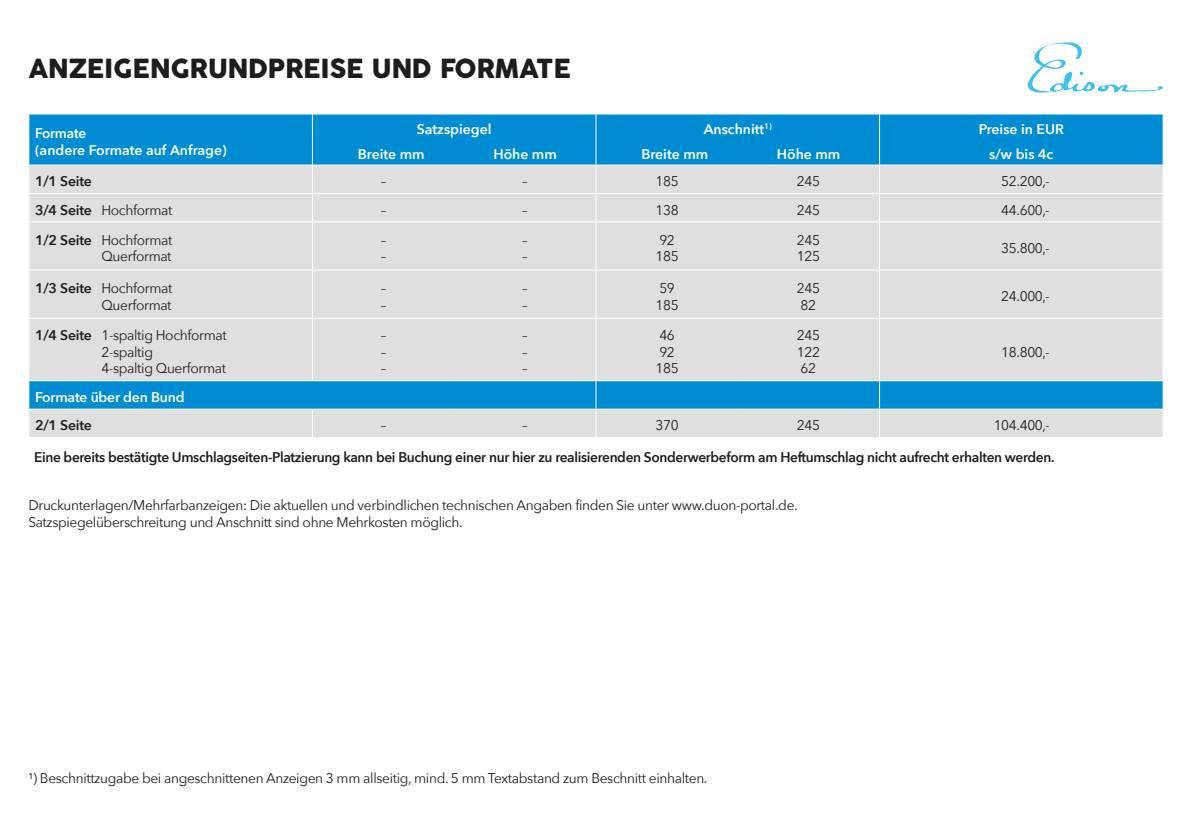
<style>
.page{position:relative;width:1191px;height:840px;background:#fff}
.page>*{position:absolute;margin:0;border:0;box-sizing:border-box;transform-origin:0 0}
.t1{font:26px "Cocogoose Pro";letter-spacing:-.01em;color:#1c1d1e}
.t2{font:14px/16.8px "Avenir Next";letter-spacing:-.025em;color:#1c1d1e}
.t3{font:600 14px "Avenir Next";letter-spacing:-.025em;color:#1c1d1e}
.t4{font:600 14px/25.2px "Avenir Next";color:#fff}
.s1{font-weight:600}
</style>
<div class="page">
<div style="left:29px;top:114px;width:1133px;height:50px;background:#008cd2"></div>
<div style="left:29px;top:165px;width:1133px;height:215px;background:#e0dfe0"></div>
<hr style="left:879px;top:114px;width:1px;height:50px;background:#fff">
<hr style="left:28px;top:193px;width:284px;height:1px;background:#fff">
<hr style="left:596px;top:193px;width:142px;height:1px;background:#fff">
<hr style="left:738px;top:193px;width:141px;height:1px;background:#fff">
<hr style="left:879px;top:193px;width:284px;height:1px;background:#fff">
<svg style="left:879px;top:165px;width:1px;height:56px"></svg>
<svg style="left:1162px;top:165px;width:1px;height:56px"></svg>
<hr style="left:28px;top:221px;width:284px;height:1px;background:#fff">
<hr style="left:596px;top:221px;width:142px;height:1px;background:#fff">
<hr style="left:738px;top:221px;width:141px;height:1px;background:#fff">
<hr style="left:879px;top:221px;width:284px;height:1px;background:#fff">
<hr style="left:879px;top:222px;width:1px;height:47px;background:#fff">
<hr style="left:28px;top:269px;width:284px;height:1px;background:#fff">
<hr style="left:596px;top:269px;width:142px;height:1px;background:#fff">
<hr style="left:738px;top:269px;width:141px;height:1px;background:#fff">
<hr style="left:879px;top:269px;width:284px;height:1px;background:#fff">
<hr style="left:879px;top:270px;width:1px;height:47px;background:#fff">
<hr style="left:28px;top:317px;width:284px;height:1px;background:#fff">
<hr style="left:596px;top:317px;width:142px;height:1px;background:#fff">
<hr style="left:738px;top:317px;width:141px;height:1px;background:#fff">
<hr style="left:879px;top:317px;width:284px;height:1px;background:#fff">
<hr style="left:879px;top:318px;width:1px;height:62px;background:#fff">
<hr style="left:312px;top:114px;width:1px;height:50px;background:#fff">
<hr style="left:595px;top:114px;width:1px;height:50px;background:#fff">
<hr style="left:312px;top:193px;width:142px;height:1px;background:#fff">
<svg style="left:312px;top:165px;width:1px;height:56px"></svg>
<hr style="left:454px;top:193px;width:142px;height:1px;background:#fff">
<svg style="left:595px;top:165px;width:1px;height:56px"></svg>
<hr style="left:312px;top:221px;width:142px;height:1px;background:#fff">
<hr style="left:312px;top:222px;width:1px;height:47px;background:#fff">
<hr style="left:454px;top:221px;width:142px;height:1px;background:#fff">
<hr style="left:595px;top:222px;width:1px;height:47px;background:#fff">
<hr style="left:312px;top:269px;width:142px;height:1px;background:#fff">
<hr style="left:312px;top:270px;width:1px;height:47px;background:#fff">
<hr style="left:454px;top:269px;width:142px;height:1px;background:#fff">
<hr style="left:595px;top:270px;width:1px;height:47px;background:#fff">
<hr style="left:312px;top:317px;width:142px;height:1px;background:#fff">
<hr style="left:312px;top:318px;width:1px;height:62px;background:#fff">
<hr style="left:454px;top:317px;width:142px;height:1px;background:#fff">
<hr style="left:595px;top:318px;width:1px;height:62px;background:#fff">
<svg style="left:28px;top:380px;width:1135px;height:57px;background:#75b8da"></svg>
<svg style="left:1028px;top:42px;width:134px;height:50px"></svg>
<h1 class="t1" style="left:28px;top:51px;width:544px">ANZEIGENGRUNDPREISE UND FORMATE</h1>
<p class="t4" style="left:35px;top:125px;width:193px;line-height:16.8px">Formate<br>(andere Formate auf Anfrage)</p>
<p class="t4" style="left:358px;top:117px;width:135px;text-indent:59px">Satzspiegel<br>Breite mm</p>
<p class="t4" style="left:493px;top:142px;width:65px">Höhe mm</p>
<p class="t4" style="left:641px;top:117px;width:132px;text-indent:62px">Anschnitt<sup>1)<br></sup>Breite mm</p>
<p class="t4" style="left:777px;top:142px;width:65px">Höhe mm</p>
<p class="t4" style="left:978px;top:117px;width:87px;text-align:center">Preise in EUR s/w bis 4c</p>
<p class="t3" style="left:35px;top:172px;width:58px">1/1 Seite</p>
<p class="t2" style="left:381px;top:173px;width:7px">–</p>
<p class="t2" style="left:522px;top:173px;width:7px">–</p>
<p class="t2" style="left:655px;top:173px;width:25px">185</p>
<p class="t2" style="left:797px;top:173px;width:25px">245</p>
<p class="t2" style="left:1001px;top:173px;width:50px">52.200,-</p>
<p class="t2" style="left:35px;top:202px;width:139px"><span class="s1">3/4 Seite</span> Hochformat</p>
<p class="t2" style="left:381px;top:202px;width:7px">–</p>
<p class="t2" style="left:522px;top:202px;width:7px">–</p>
<p class="t2" style="left:655px;top:202px;width:25px">138</p>
<p class="t2" style="left:797px;top:202px;width:25px">245</p>
<p class="t2" style="left:1001px;top:202px;width:50px">44.600,-</p>
<p class="t2" style="left:35px;top:231px;width:139px;text-align:right"><span class="s1">1/2 Seite</span> Hochformat<br>Querformat</p>
<p class="t2" style="left:381px;top:231px;width:7px">– –</p>
<p class="t2" style="left:522px;top:231px;width:7px">– –</p>
<p class="t2" style="left:655px;top:231px;width:25px">92<br>185</p>
<p class="t2" style="left:797px;top:231px;width:25px">245<br>125</p>
<p class="t2" style="left:1001px;top:240px;width:50px">35.800,-</p>
<p class="t2" style="left:35px;top:280px;width:139px;text-align:right"><span class="s1">1/3 Seite</span> Hochformat<br>Querformat</p>
<p class="t2" style="left:381px;top:280px;width:7px">– –</p>
<p class="t2" style="left:522px;top:280px;width:7px">– –</p>
<p class="t2" style="left:655px;top:280px;width:25px">59<br>185</p>
<p class="t2" style="left:797px;top:280px;width:25px">245<br>82</p>
<p class="t2" style="left:1001px;top:288px;width:50px">24.000,-</p>
<p class="t2" style="left:101px;top:327px;width:127px;text-indent:-66px"><span class="s1">1/4 Seite</span> 1-spaltig Hochformat<br>2-spaltig<br>4-spaltig Querformat</p>
<p class="t2" style="left:381px;top:327px;width:7px;text-align:justify">– – –</p>
<p class="t2" style="left:522px;top:327px;width:7px;text-align:justify">– – –</p>
<p class="t2" style="left:655px;top:327px;width:25px">46<br>92<br>185</p>
<p class="t2" style="left:797px;top:327px;width:25px;text-align:justify">245<br>122<br>62</p>
<p class="t2" style="left:1001px;top:343px;width:50px">18.800,-</p>
<p class="t4" style="left:35px;top:384px;width:151px">Formate über den Bund</p>
<p class="t3" style="left:35px;top:416px;width:58px">2/1 Seite</p>
<p class="t2" style="left:381px;top:417px;width:7px">–</p>
<p class="t2" style="left:522px;top:417px;width:7px">–</p>
<p class="t2" style="left:655px;top:417px;width:25px">370</p>
<p class="t2" style="left:797px;top:417px;width:25px">245</p>
<p class="t2" style="left:993px;top:417px;width:58px">104.400,-</p>
<p class="t3" style="left:34px;top:448px;width:1022px">Eine bereits bestätigte Umschlagseiten-Platzierung kann bei Buchung einer nur hier zu realisierenden Sonderwerbeform am Heftumschlag nicht aufrecht erhalten werden.</p>
<p class="t2" style="left:28px;top:497px;width:771px">Druckunterlagen/Mehrfarbanzeigen: Die aktuellen und verbindlichen technischen Angaben finden Sie unter www.duon-portal.de.<br>Satzspiegelüberschreitung und Anschnitt sind ohne Mehrkosten möglich.</p>
<p class="t2" style="left:28px;top:770px;width:680px">¹) Beschnittzugabe bei angeschnittenen Anzeigen 3 mm allseitig, mind. 5 mm Textabstand zum Beschnitt einhalten.</p>
</div>
